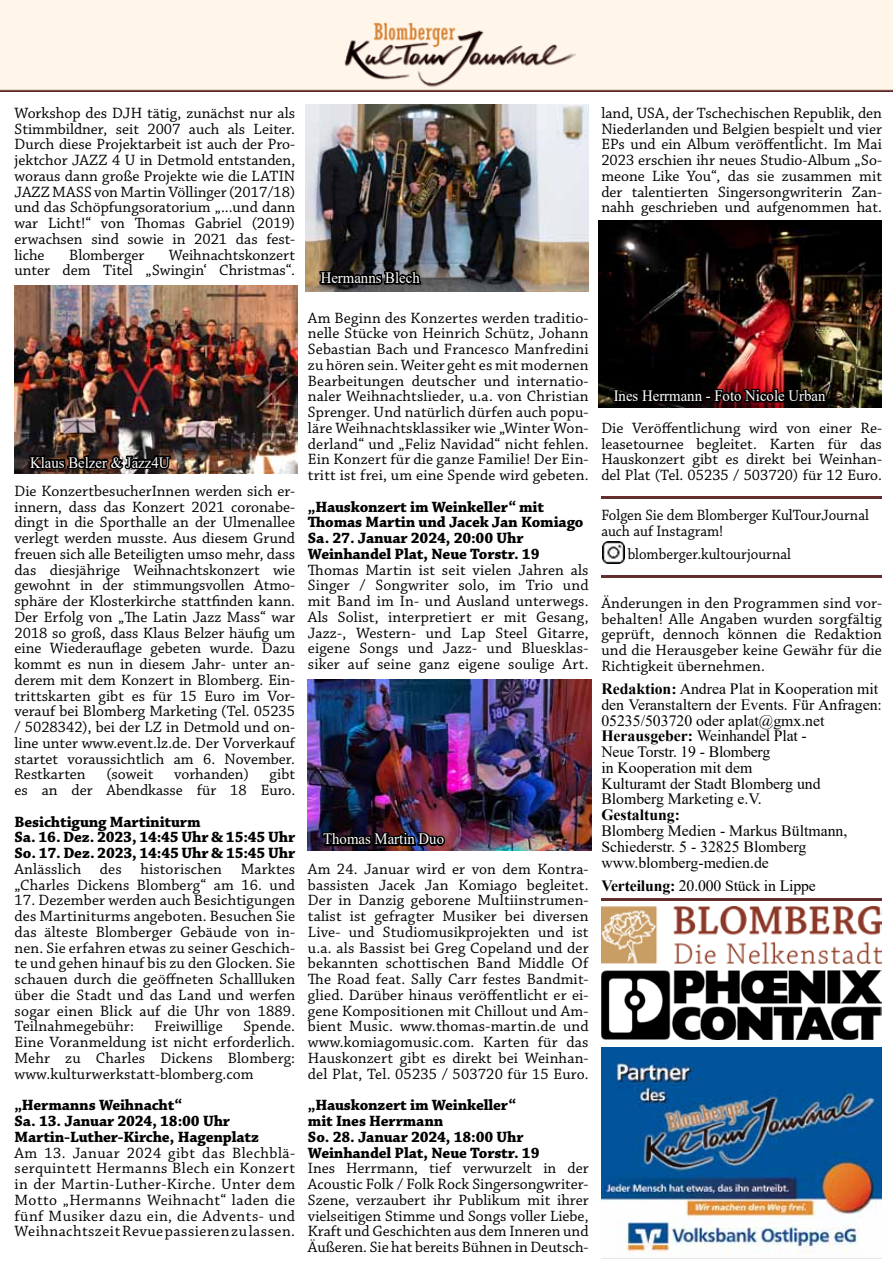
<style>
.page{position:relative;width:893px;height:1263px;background:#fff}
.page>*{position:absolute;margin:0;border:0;box-sizing:border-box;transform-origin:0 0}
.t1{font:15.75px/15.8px "Chaparral Pro";letter-spacing:.005em;color:#000;text-align:justify}
.t2{font:700 15.75px/15.8px "Chaparral Pro";letter-spacing:-.01em;color:#000}
.t3{font:15.75px/15.8px "Times New Roman";color:#000}
.t4{font:15.75px/16px "Chaparral Pro";letter-spacing:.005em;color:#000;scale:.95 1}
.t5{font:15.75px "Times New Roman";color:#fff;scale:.94 1}
.t6{font:700 15.75px "Times New Roman";color:#000}
.s1{font-weight:700}
</style>
<div class="page">
<img style="left:601px;top:1048px;width:281px;height:206px">
<img style="left:0;top:0;width:893px;height:92px">
<img style="left:601px;top:970px;width:281px;height:70px">
<hr style="left:601px;top:576px;width:281px;height:2px;background:#632e2d">
<img style="left:601px;top:907px;width:281px;height:56px">
<hr style="left:601px;top:898px;width:281px;height:2px;background:#632e2d">
<img style="left:15px;top:285px;width:283px;height:189px">
<svg style="left:27px;top:449px;width:145px;height:25px;background:#362a25"></svg>
<img style="left:598px;top:221px;width:284px;height:186px">
<svg style="left:611px;top:384px;width:217px;height:23px;background:#1a0505"></svg>
<img style="left:308px;top:680px;width:283px;height:171px">
<img style="left:320px;top:821px;width:127px;height:30px">
<img style="left:305px;top:104px;width:283px;height:188px">
<svg style="left:318px;top:268px;width:105px;height:21px;background:#292727"></svg>
<hr style="left:601px;top:496px;width:281px;height:2px;background:#632e2d">
<img style="left:603px;top:542px;width:22px;height:22px">
<p class="t1" style="left:15px;top:106px;width:282px">Workshop des DJH tätig, zunächst nur als Stimmbildner, seit 2007 auch als Leiter.<br>Durch diese Projektarbeit ist auch der Pro&shy;jektchor JAZZ 4 U in Detmold entstanden, woraus dann große Projekte wie die LATIN JAZZ MASS von Martin Völlinger (2017/18) und das Schöpfungsoratorium „...und dann war Licht!“ von Thomas Gabriel (2019) erwachsen sind sowie in 2021 das fest&shy;liche</p>
<p class="t1" style="left:15px;top:247px;width:282px;text-align:right">Weihnachtskonzert<br>unter dem Titel „Swingin‘ Christmas“.</p>
<p class="t1" style="left:69px;top:247px;width:77px">Blomberger</p>
<p class="t5" style="left:30px;top:451px;width:150px">Klaus Belzer &amp; Jazz4U</p>
<p class="t1" style="left:15px;top:484px;width:282px">Die KonzertbesucherInnen werden sich er&shy;innern, dass das Konzert 2021 coronabe&shy;dingt in die Sporthalle an der Ulmenallee verlegt werden musste. Aus diesem Grund freuen sich alle Beteiligten umso mehr, dass das diesjährige Weihnachtskonzert wie gewohnt in der stimmungsvollen Atmo&shy;sphäre der Klosterkirche stattfinden kann.<br>Der Erfolg von „The Latin Jazz Mass“ war 2018 so groß, dass Klaus Belzer häufig um eine Wiederauflage gebeten wurde. Dazu kommt es nun in diesem Jahr- unter an&shy;derem mit dem Konzert in Blomberg. Ein&shy;trittskarten gibt es für 15 Euro im Vor&shy;verauf bei Blomberg Marketing (Tel. 05235 / 5028342), bei der LZ in Detmold und on&shy;line unter www.event.lz.de. Der Vorverkauf startet voraussichtlich am 6. November.<br>Restkarten</p>
<p class="t1" style="left:106px;top:767px;width:49px">(soweit</p>
<p class="t1" style="left:174px;top:767px;width:76px">vorhanden)</p>
<p class="t1" style="left:15px;top:767px;width:282px;text-align:right">gibt<br>es an der Abendkasse für 18 Euro.</p>
<p class="t2" style="left:15px;top:814px;width:282px">Besichtigung Martiniturm<br>Sa. 16. Dez. 2023, 14:45 Uhr &amp; 15:45 Uhr<br>So. 17. Dez. 2023, 14:45 Uhr &amp; 15:45 Uhr</p>
<p class="t1" style="left:15px;top:862px;width:282px">Anlässlich des historischen Marktes „Charles Dickens Blomberg“ am 16. und</p>
<p class="t1" style="left:15px;top:893px;width:282px">17. Dezember werden auch Besichtigungen des Martiniturms angeboten. Besuchen Sie das älteste Blomberger Gebäude von in&shy;nen. Sie erfahren etwas zu seiner Geschich&shy;te und gehen hinauf bis zu den Glocken. Sie schauen durch die geöffneten Schallluken über die Stadt und das Land und werfen sogar einen Blick auf die Uhr von 1889.<br>Teilnahmegebühr:</p>
<p class="t1" style="left:15px;top:1019px;width:282px;text-indent:229px">Spende.<br>Eine Voranmeldung ist nicht erforderlich.<br>Mehr zu Charles Dickens Blomberg: www.kulturwerkstatt-blomberg.com</p>
<p class="t2" style="left:15px;top:1098px;width:246px">„Hermanns Weihnacht“<br>Sa. 13. Januar 2024, 18:00 Uhr<br>Martin-Luther-Kirche, Hagenplatz</p>
<p class="t1" style="left:15px;top:1145px;width:282px">Am 13. Januar 2024 gibt das Blechblä&shy;serquintett Hermanns Blech ein Konzert in der Martin-Luther-Kirche. Unter dem Motto „Hermanns Weihnacht“ laden die fünf Musiker dazu ein, die Advents- und Weihnachtszeit Revue passieren zu lassen.</p>
<p class="t1" style="left:154px;top:1019px;width:70px">Freiwillige</p>
<p class="t5" style="left:321px;top:267px;width:107px">Hermanns Blech</p>
<p class="t1" style="left:308px;top:310px;width:282px">Am Beginn des Konzertes werden traditio&shy;nelle Stücke von Heinrich Schütz, Johann Sebastian Bach und Francesco Manfredini zu hören sein. Weiter geht es mit modernen Bearbeitungen deutscher und internatio&shy;naler Weihnachtslieder, u.a. von Christian Sprenger. Und natürlich dürfen auch popu&shy;läre Weihnachtsklassiker wie „Winter Won&shy;derland“ und „Feliz Navidad“ nicht fehlen.<br>Ein Konzert für die ganze Familie! Der Ein&shy;tritt ist frei, um eine Spende wird gebeten.</p>
<p class="t2" style="left:308px;top:499px;width:277px">„Hauskonzert im Weinkeller“ mit<br>Thomas Martin und Jacek Jan Komiago<br>Sa. 27. Januar 2024, 20:00 Uhr<br>Weinhandel Plat, Neue Torstr. 19</p>
<p class="t1" style="left:308px;top:562px;width:282px">Thomas Martin ist seit vielen Jahren als Singer / Songwriter solo, im Trio und mit Band im In- und Ausland unterwegs.<br>Als Solist, interpretiert er mit Gesang, Jazz-, Western- und Lap Steel Gitarre, eigene Songs und Jazz- und Bluesklas&shy;siker auf seine ganz eigene soulige Art.</p>
<p class="t5" style="left:323px;top:828px;width:130px">Thomas Martin Duo</p>
<p class="t1" style="left:308px;top:862px;width:282px">Am 24. Januar wird er von dem Kontra&shy;bassisten Jacek Jan Komiago begleitet.<br>Der in Danzig geborene Multiinstrumen&shy;talist ist gefragter Musiker bei diversen Live- und Studiomusikprojekten und ist u.a. als Bassist bei Greg Copeland und der bekannten schottischen Band Middle Of The Road feat. Sally Carr festes Bandmit&shy;glied. Darüber hinaus veröffentlicht er ei&shy;gene Kompositionen mit Chillout und Am&shy;bient Music. www.thomas-martin.de und www.komiagomusic.com. Karten für das Hauskonzert gibt es direkt bei Weinhan&shy;del Plat, Tel. 05235 / 503720 für 15 Euro.</p>
<p class="t2" style="left:308px;top:1098px;width:233px">„Hauskonzert im Weinkeller“ mit Ines Herrmann<br>So. 28. Januar 2024, 18:00 Uhr<br>Weinhandel Plat, Neue Torstr. 19</p>
<p class="t1" style="left:308px;top:1161px;width:282px">Ines Herrmann, tief verwurzelt in der Acoustic Folk / Folk Rock Singersongwriter-Szene, verzaubert ihr Publikum mit ihrer vielseitigen Stimme und Songs voller Liebe, Kraft und Geschichten aus dem Inneren und Äußeren. Sie hat bereits Bühnen in Deutsch-</p>
<p class="t1" style="left:601px;top:106px;width:282px">land, USA, der Tschechischen Republik, den Niederlanden und Belgien bespielt und vier EPs und ein Album veröffentlicht. Im Mai 2023 erschien ihr neues Studio-Album „So&shy;meone Like You“, das sie zusammen mit der talentierten Singersongwriterin Zan&shy;nahh geschrieben und aufgenommen hat.</p>
<p class="t5" style="left:614px;top:385px;width:227px">Ines Herrmann - Foto Nicole Urban</p>
<p class="t1" style="left:601px;top:421px;width:282px">Die Veröffentlichung wird von einer Re&shy;leasetournee begleitet. Karten für das Hauskonzert gibt es direkt bei Weinhan&shy;del Plat (Tel. 05235 / 503720) für 12 Euro.</p>
<p class="t4" style="left:601px;top:507px;width:283px">Folgen Sie dem Blomberger KulTourJournal auch auf Instagram!</p>
<p class="t4" style="left:628px;top:547px;width:174px">blomberger.kultourjournal</p>
<p class="t1" style="left:601px;top:596px;width:282px">Änderungen in den Programmen sind vor&shy;behalten! Alle Angaben wurden sorgfältig geprüft, dennoch können die Redaktion und die Herausgeber keine Gewähr für die Richtigkeit übernehmen.</p>
<p class="t3" style="left:601px;top:680px;width:282px"><span class="s1">Redaktion:</span> Andrea Plat in Kooperation mit den Veranstaltern der Events. Für Anfragen:<br>05235/503720 oder aplat@gmx.net<br><span class="s1">Herausgeber:</span> Weinhandel Plat -<br>Neue Torstr. 19 - Blomberg<br>in Kooperation mit dem<br>Kulturamt der Stadt Blomberg und<br>Blomberg Marketing e.V.</p>
<p class="t6" style="left:601px;top:804px;width:80px">Gestaltung:</p>
<p class="t3" style="left:601px;top:822px;width:247px">Blomberg Medien - Markus Bültmann,<br>Schiederstr. 5 - 32825 Blomberg www.blomberg-medien.de</p>
<p class="t3" style="left:601px;top:877px;width:216px"><span class="s1">Verteilung:</span> 20.000 Stück in Lippe</p>
</div>
